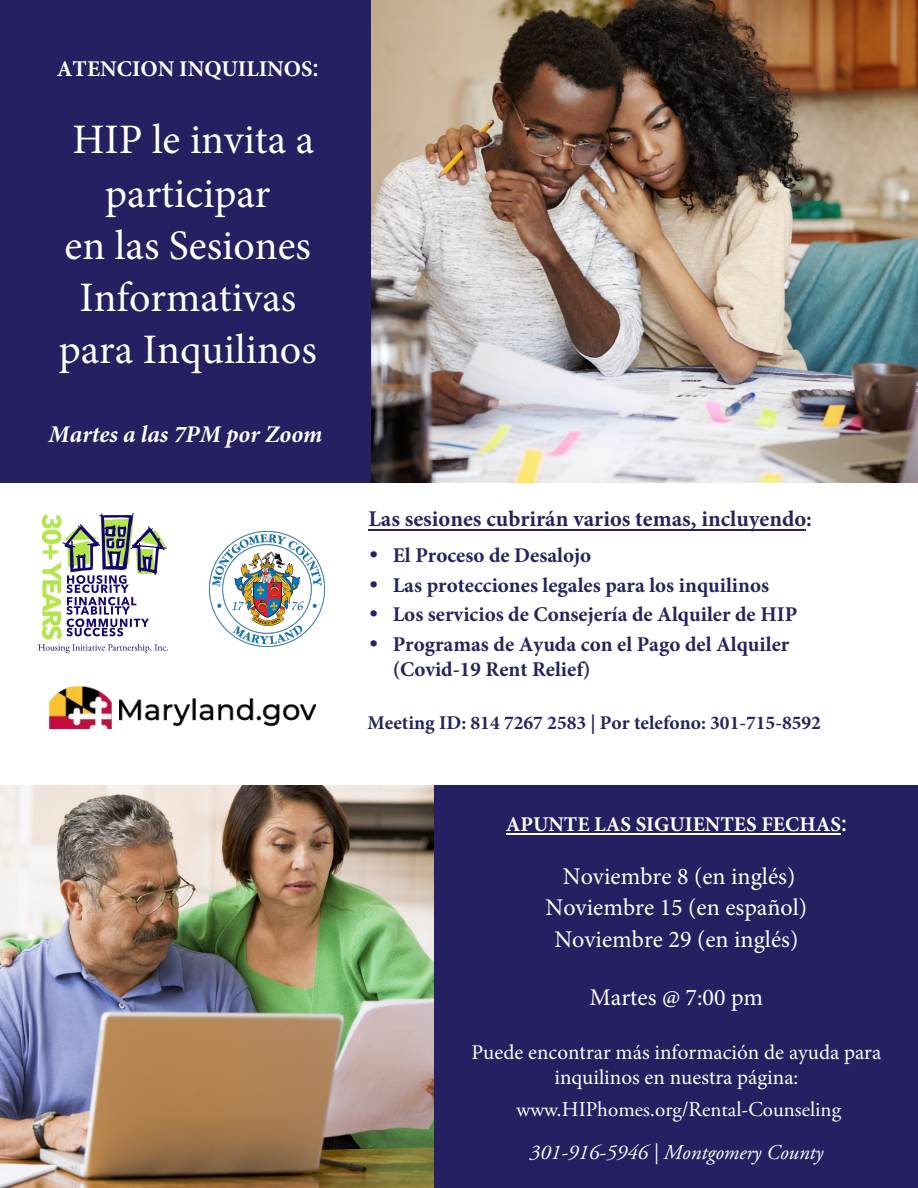
<style>
.page{position:relative;width:918px;height:1188px;background:#fff}
.page>*{position:absolute;margin:0;border:0;box-sizing:border-box;transform-origin:0 0}
.t1{font:42px/52.5px "Minion Pro";color:#fff;text-align:center}
.t2{font:24px/31.5px "Minion Pro";color:#fff;text-align:center}
.t3{font:italic 700 24px "Minion Pro";color:#fff}
.t4{font:700 22.5px "Minion Pro";color:#25245d}
.t5{font:700 22.5px "Minion Pro";color:#fff}
.t6{font:700 21px/25.2px "Minion Pro";color:#25245d}
.t7{font:21px/24.8px "Minion Pro";color:#fff;text-align:center}
.t8{font:21px "Adobe Garamond Pro";color:#fff}
.t9{font:italic 21px "Adobe Garamond Pro";color:#fff}
.t10{font:700 21px "Minion Pro";color:#fff}
.t11{font:700 19.5px "Minion Pro";color:#25245d}
.s1{font-family:"Century Gothic Pro"}
</style>
<div class="page">
<div style="left:0;top:0;width:372px;height:483px;background:#252061"></div>
<img style="left:0;top:785px;width:434px;height:403px">
<div style="left:434px;top:785px;width:484px;height:403px;background:#252061"></div>
<img style="left:38px;top:513px;width:130px;height:140px">
<img style="left:372px;top:0;width:546px;height:483px">
<hr style="left:368px;top:530px;width:438px;height:1px;background:#25245d">
<hr style="left:506px;top:834px;width:335px;height:1px;background:#fff">
<img style="left:49px;top:686px;width:267px;height:43px">
<img style="left:210px;top:531px;width:115px;height:115px">
<p class="t5" style="left:57px;top:53px;width:264px">ATENCION INQUILINOS<span class="s1">:</span></p>
<h1 class="t1" style="left:59px;top:113px;width:260px">HIP le invita a participar<br>en las Sesiones<br>Informativas para Inquilinos</h1>
<p class="t3" style="left:49px;top:418px;width:275px">Martes a las 7PM por Zoom</p>
<p class="t4" style="left:368px;top:503px;width:445px">Las sesiones cubrirán varios temas, incluyendo:</p>
<p class="t6" style="left:368px;top:542px;width:225px"><span class="s1">•</span> El Proceso de Desalojo</p>
<p class="t6" style="left:368px;top:572px;width:403px"><span class="s1">•</span> Las protecciones legales para los inquilinos</p>
<p class="t6" style="left:368px;top:602px;width:431px"><span class="s1">•</span> Los servicios de Consejería de Alquiler de HIP</p>
<p class="t6" style="left:393px;top:631px;width:398px;text-indent:-25px"><span class="s1">•</span> Programas de Ayuda con el Pago del Alquiler (Covid-19 Rent Relief)</p>
<p class="t11" style="left:368px;top:709px;width:455px">Meeting ID: 814 7267 2583 | Por telefono: 301-715-8592</p>
<p class="t10" style="left:506px;top:810px;width:343px">APUNTE LAS SIGUIENTES FECHAS<span class="s1">:</span></p>
<p class="t2" style="left:546px;top:860px;width:263px">Noviembre 8 (en inglés)<br>Noviembre 15 (en español)<br>Noviembre 29 (en inglés)</p>
<p class="t2" style="left:589px;top:982px;width:175px">Martes @ 7:00 pm</p>
<p class="t7" style="left:471px;top:1040px;width:411px">Puede encontrar más información de ayuda para inquilinos en nuestra página:</p>
<p class="t8" style="left:517px;top:1097px;width:326px">www.HIPhomes.org/Rental-Counseling</p>
<p class="t9" style="left:530px;top:1140px;width:295px">301-916-5946 | Montgomery County</p>
</div>
